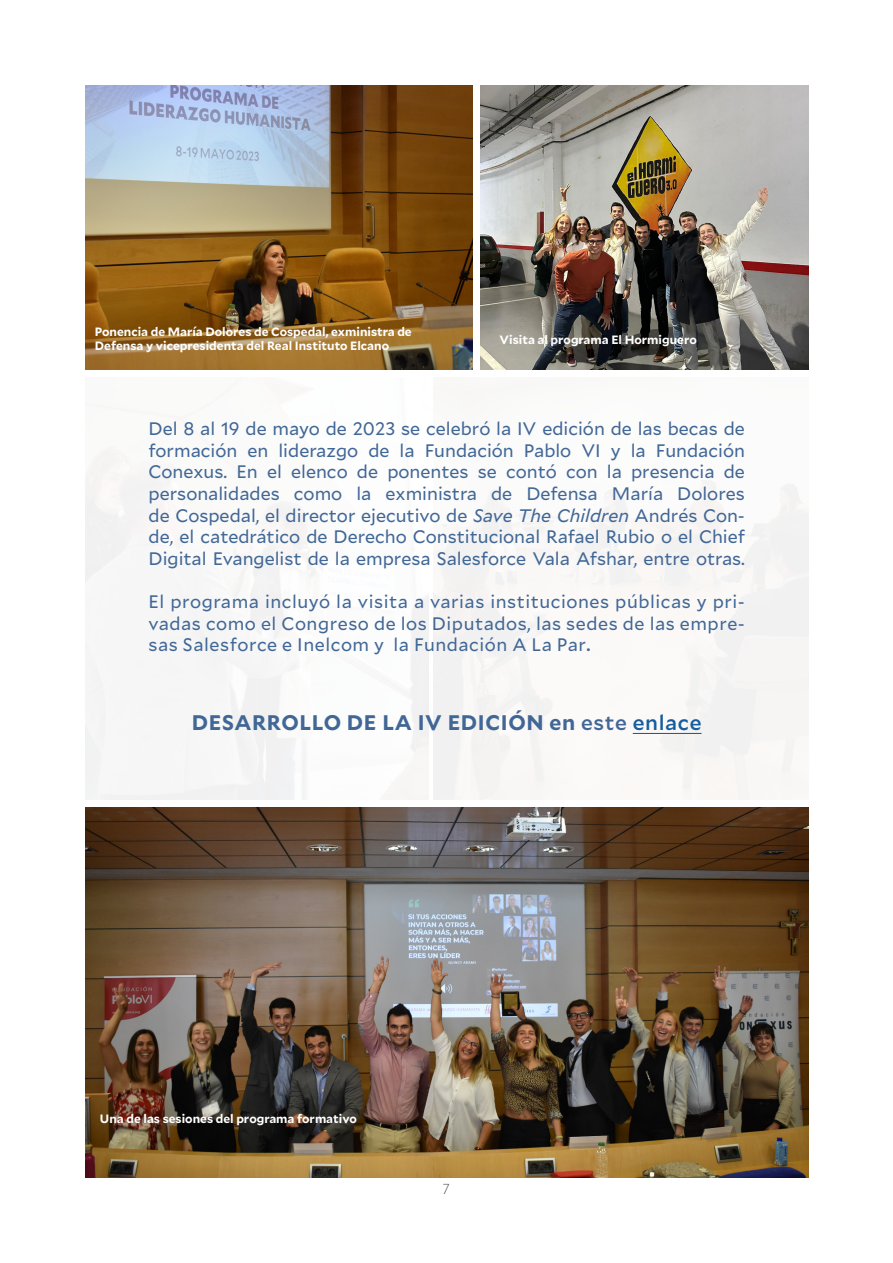
<style>
.page{position:relative;width:893px;height:1263px;background:#fff}
.page>*{position:absolute;margin:0;border:0;box-sizing:border-box;transform-origin:0 0}
.t1{font:700 21px "Mallory";letter-spacing:.03em;color:#416796}
.t2{font:18px/21.6px "Mallory";letter-spacing:.005em;color:#416796;text-align:justify}
.t3{font:300 15px "Eras ITC";color:#231f20}
.t4{font:700 12px/14.4px "Mallory";color:#fff}
.s1{font-style:italic}
.s2{font-weight:500}
.s3{font-weight:500;color:#175d9e}
</style>
<div class="page">
<img style="left:85px;top:85px;width:387px;height:285px">
<img style="left:480px;top:85px;width:328px;height:285px">
<img style="left:85px;top:808px;width:723px;height:370px">
<hr style="left:633px;top:733px;width:68px;height:1px;background:#175d9e">
<p class="t4" style="left:95px;top:324px;width:318px">Ponencia de María Dolores de Cospedal, exministra de<br>Defensa y vicepresidenta del Real Instituto Elcano</p>
<p class="t4" style="left:500px;top:332px;width:199px">Visita al programa El Hormiguero</p>
<p class="t2" style="left:149px;top:417px;width:598px">Del 8 al 19 de mayo de 2023 se celebró la IV edición de las becas de formación en liderazgo de la Fundación Pablo VI y la Fundación Conexus. En el elenco de ponentes se contó con la presencia de personalidades como la exministra de Defensa María Dolores de Cospedal, el director ejecutivo de <span class="s1">Save The Children</span> Andrés Con&shy;de, el catedrático de Derecho Constitucional Rafael Rubio o el Chief Digital Evangelist de la empresa Salesforce Vala Afshar, entre otras.</p>
<p class="t2" style="left:149px;top:590px;width:598px">El programa incluyó la visita a varias instituciones públicas y pri&shy;vadas como el Congreso de los Diputados, las sedes de las empre&shy;sas Salesforce e Inelcom y la Fundación A La Par<span class="s2">.</span></p>
<p class="t1" style="left:192px;top:707px;width:511px">DESARROLLO DE LA IV EDICIÓN en <span class="s2">este</span> <span class="s3">enlace</span></p>
<p class="t4" style="left:100px;top:1110px;width:258px">Una de las sesiones del programa formativo</p>
<p class="t3" style="left:442px;top:1180px;width:10px">7</p>
</div>
